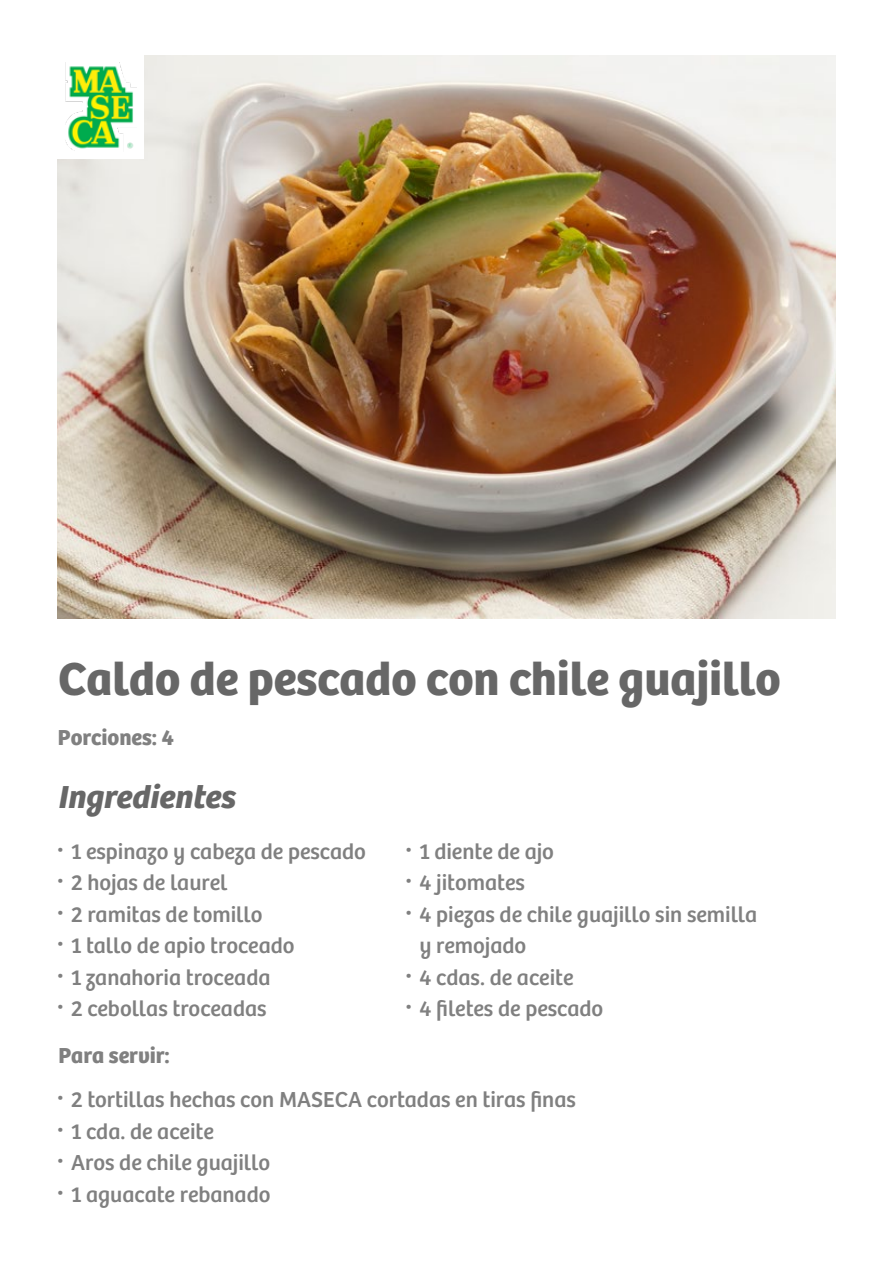
<style>
.page{position:relative;width:893px;height:1263px;background:#fff}
.page>*{position:absolute;margin:0;border:0;box-sizing:border-box;transform-origin:0 0}
.t1{font:700 48px "Bree";color:#676767}
.t2{font:italic 700 33px "Bree";color:#676767}
.t3{font:30px/31.5px "Bree";color:#808080;text-align:justify}
.t4{font:22.5px/31.5px "Bree";color:#808080}
.t5{font:700 22.5px "Bree";color:#808080}
</style>
<div class="page">
<img style="left:57px;top:56px;width:779px;height:563px">
<div style="left:57px;top:56px;width:86px;height:103px;background:#fff"></div>
<img style="left:65px;top:63px;width:71px;height:88px">
<h1 class="t1" style="left:58px;top:650px;width:724px">Caldo de pescado con chile guajillo</h1>
<p class="t5" style="left:58px;top:724px;width:118px">Porciones: 4</p>
<h2 class="t2" style="left:57px;top:777px;width:179px">Ingredientes</h2>
<h3 class="t3" style="left:56px;top:833px;width:11px">· · · · · ·</h3>
<p class="t4" style="left:71px;top:836px;width:296px">1 espinazo y cabeza de pescado<br>2 hojas de laurel<br>2 ramitas de tomillo<br>1 tallo de apio troceado<br>1 zanahoria troceada<br>2 cebollas troceadas</p>
<p class="t5" style="left:58px;top:1042px;width:113px">Para servir:</p>
<h3 class="t3" style="left:404px;top:833px;width:11px">· · ·</h3>
<h3 class="t3" style="left:404px;top:959px;width:11px">· ·</h3>
<p class="t4" style="left:419px;top:836px;width:339px">1 diente de ajo<br>4 jitomates<br>4 piezas de chile guajillo sin semilla y remojado<br>4 cdas. de aceite<br>4 filetes de pescado</p>
<h3 class="t3" style="left:56px;top:1082px;width:11px">· · · ·</h3>
<p class="t4" style="left:71px;top:1085px;width:506px">2 tortillas hechas con MASECA cortadas en tiras finas<br>1 cda. de aceite<br>Aros de chile guajillo<br>1 aguacate rebanado</p>
</div>
